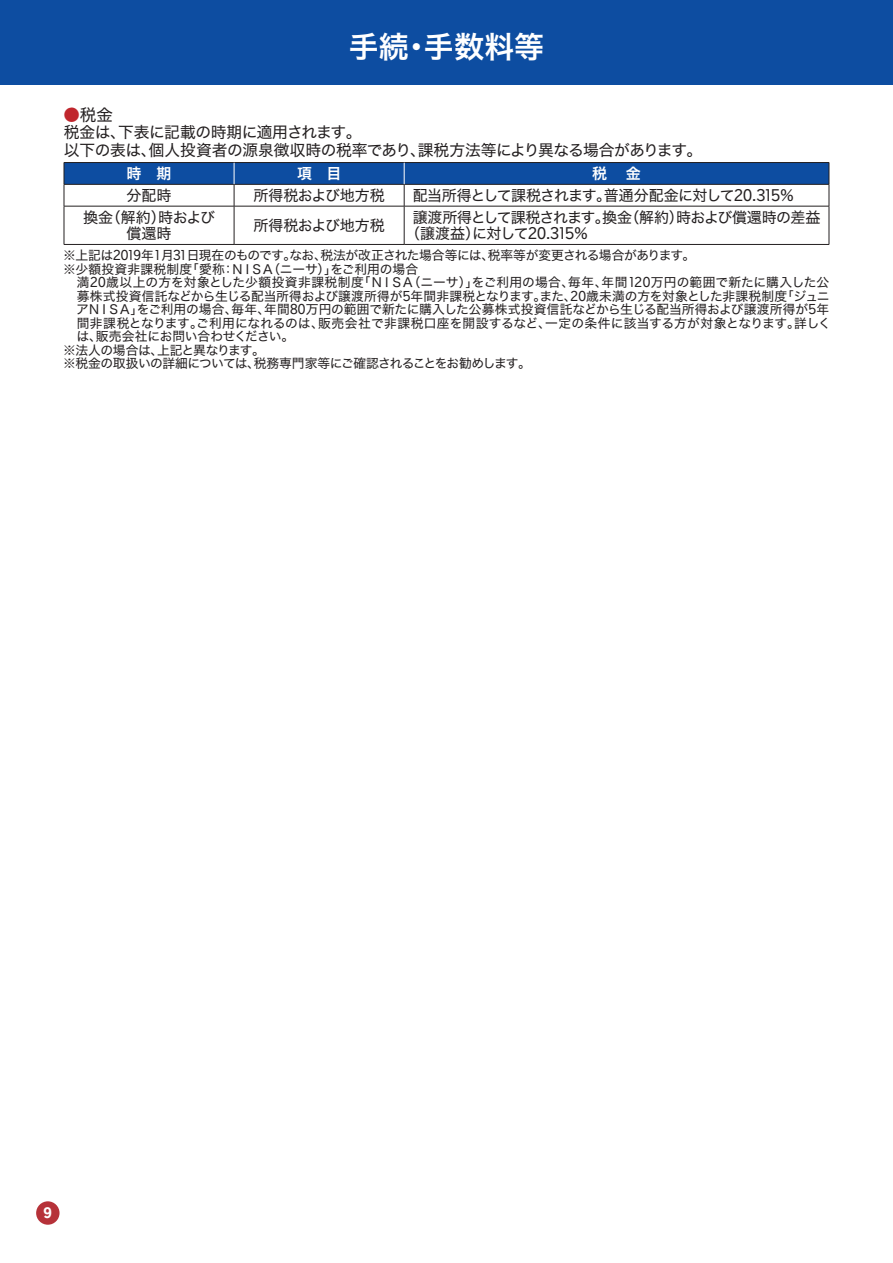
<style>
.page{position:relative;width:893px;height:1263px;background:#fff}
.page>*{position:absolute;margin:0;border:0;box-sizing:border-box;transform-origin:0 0}
.t1{font:30px "Hira Kaku Std N W6";color:#fff}
.t2{font:16.5px "Hira Kaku Std N W4";color:#231f20}
.t3{font:15.75px/18px "Hira Kaku Std N W4";letter-spacing:-.03em;color:#231f20}
.t4{font:15px/16.5px "Hira Kaku Std N W4";letter-spacing:-.03em;color:#231f20}
.t5{font:15px "Hira Kaku Std N W4";letter-spacing:-.05em;color:#231f20}
.t6{font:15px "Hira Kaku Std N W4";letter-spacing:-.005em;color:#231f20}
.t7{font:15px/16.5px "Hira Kaku Std N W4";color:#231f20;text-align:center}
.t8{font:15px "Hira Kaku Std N W6";color:#fff}
.t9{font:13.5px "Rakuten Global B";color:#fff}
.t10{font:12.75px/13.5px "Hira Kaku Std N W4";letter-spacing:-.01em;color:#231f20}
.t11{font:12.75px "Hira Kaku Std N W4";letter-spacing:.01em;color:#231f20}
.t12{font:12.75px "Hira Kaku Std N W4";letter-spacing:-.04em;color:#231f20}
.t13{font:12.75px "Hira Kaku Std N W4";letter-spacing:-.03em;color:#231f20}
.s1{color:#c0262d}
.s2{font-family:"Rakuten Global R"}
</style>
<div class="page">
<div style="left:0;top:0;width:893px;height:85px;background:#0d4da1"></div>
<div style="left:36px;top:1201px;width:24px;height:24px;background:#b63239;border-radius:50%"></div>
<hr style="left:64px;top:162px;width:170px;height:1px;background:#231f20">
<hr style="left:234px;top:162px;width:170px;height:1px;background:#231f20">
<hr style="left:404px;top:162px;width:425px;height:1px;background:#231f20">
<hr style="left:64px;top:206px;width:170px;height:1px;background:#231f20">
<hr style="left:64px;top:206px;width:1px;height:38px;background:#231f20">
<hr style="left:64px;top:244px;width:170px;height:1px;background:#231f20">
<hr style="left:234px;top:206px;width:170px;height:1px;background:#231f20">
<hr style="left:234px;top:206px;width:1px;height:38px;background:#231f20">
<hr style="left:234px;top:244px;width:170px;height:1px;background:#231f20">
<hr style="left:404px;top:206px;width:425px;height:1px;background:#231f20">
<hr style="left:404px;top:206px;width:1px;height:38px;background:#231f20">
<hr style="left:829px;top:206px;width:1px;height:38px;background:#231f20">
<hr style="left:404px;top:244px;width:425px;height:1px;background:#231f20">
<svg style="left:64px;top:163px;width:766px;height:43px"></svg>
<h1 class="t1" style="left:349px;top:24px;width:196px">手続・手数料等</h1>
<p class="t2" style="left:64px;top:102px;width:51px"><span class="s1">●</span>税金</p>
<p class="t3" style="left:64px;top:123px;width:640px">税金は、下表に記載の時期に適用されます。<br>以下の表は、個人投資者の源泉徴収時の税率であり、課税方法等により異なる場合があります。</p>
<p class="t8" style="left:127px;top:162px;width:46px">時　期</p>
<p class="t8" style="left:297px;top:162px;width:46px">項　目</p>
<p class="t8" style="left:592px;top:162px;width:50px">税　金</p>
<p class="t4" style="left:127px;top:187px;width:46px">分配時</p>
<p class="t6" style="left:253px;top:184px;width:133px">所得税および地方税</p>
<p class="t5" style="left:413px;top:184px;width:383px">配当所得として課税されます。普通分配金に対して<span class="s2">20.315%</span></p>
<p class="t7" style="left:83px;top:209px;width:133px">換金（解約）時および償還時</p>
<p class="t6" style="left:253px;top:214px;width:133px">所得税および地方税</p>
<p class="t4" style="left:405px;top:209px;width:417px;text-indent:8px">譲渡所得として課税されます。換金（解約）時および償還時の差益（譲渡益）に対して<span class="s2">20.315%</span></p>
<p class="t10" style="left:63px;top:249px;width:634px">※上記は<span class="s2">2019</span>年<span class="s2">1</span>月<span class="s2">31</span>日現在のものです。なお、税法が改正された場合等には、税率等が変更される場合があります。※少額投資非課税制度「愛称：ＮＩＳＡ（ニーサ）」をご利用の場合</p>
<p class="t11" style="left:77px;top:273px;width:754px">満<span class="s2">20</span>歳以上の方を対象とした少額投資非課税制度「ＮＩＳＡ（ニーサ）」をご利用の場合、毎年、年間<span class="s2">120</span>万円の範囲で新たに購入した公</p>
<p class="t10" style="left:77px;top:289px;width:754px">募株式投資信託などから生じる配当所得および譲渡所得が<span class="s2">5</span>年間非課税となります。また、<span class="s2">20</span>歳未満の方を対象とした非課税制度「ジュニ</p>
<p class="t10" style="left:76px;top:303px;width:755px">アＮＩＳＡ」をご利用の場合、毎年、年間<span class="s2">80</span>万円の範囲で新たに購入した公募株式投資信託などから生じる配当所得および譲渡所得が<span class="s2">5</span>年</p>
<p class="t11" style="left:77px;top:313px;width:756px">間非課税となります。ご利用になれるのは、販売会社で非課税口座を開設するなど、一定の条件に該当する方が対象となります。詳しく</p>
<p class="t10" style="left:76px;top:330px;width:219px">は、販売会社にお問い合わせください。</p>
<p class="t13" style="left:63px;top:340px;width:203px">※法人の場合は、上記と異なります。</p>
<p class="t12" style="left:63px;top:354px;width:469px">※税金の取扱いの詳細については、税務専門家等にご確認されることをお勧めします。</p>
<p class="t9" style="left:44px;top:1204px;width:10px">9</p>
</div>
